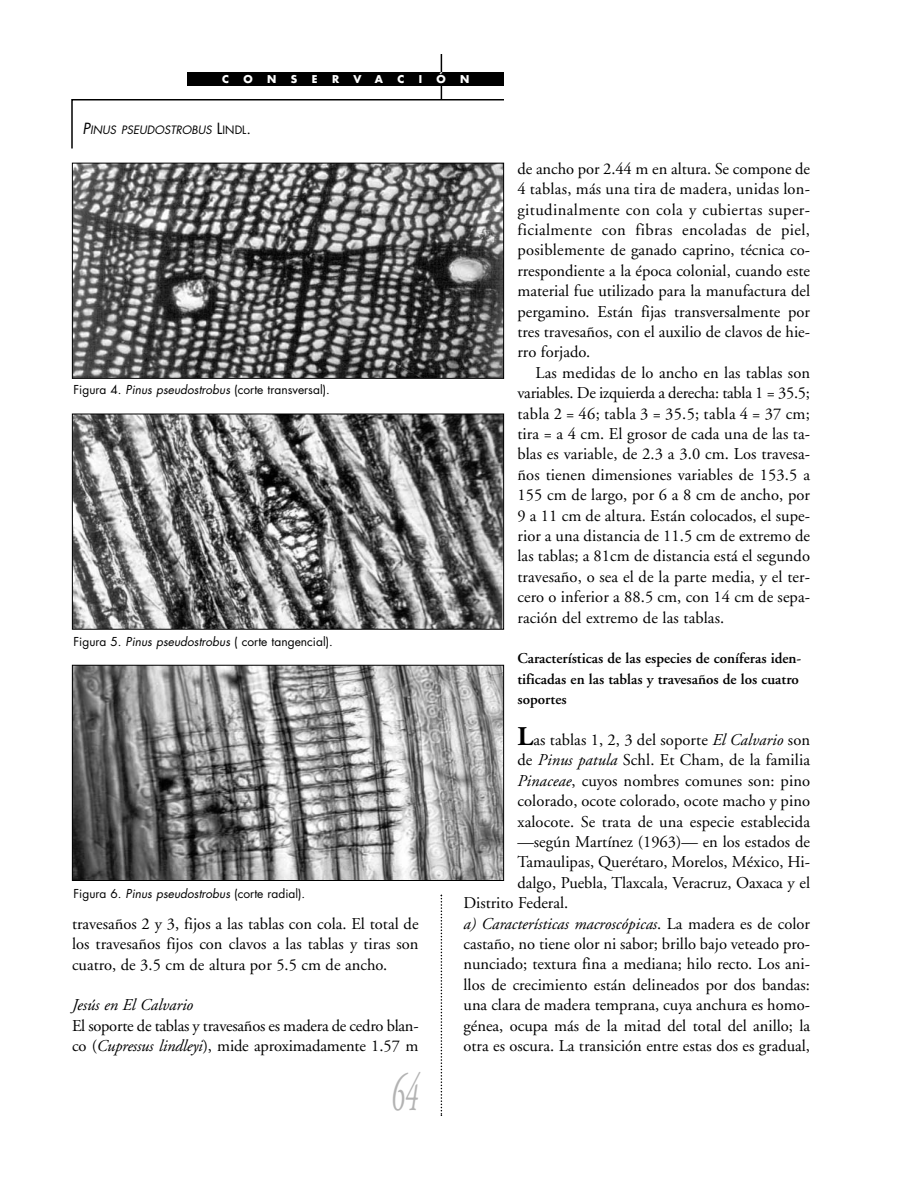
<style>
.page{position:relative;width:918px;height:1188px;background:#fff}
.page>*{position:absolute;margin:0;border:0;box-sizing:border-box;transform-origin:0 0}
.t1{font:italic 54px "Adobe Garamond";color:#b3b3b3;scale:.5 1}
.t2{font:16.5px/20.4px "Adobe Garamond";color:#000;text-align:justify}
.t3{font:italic 16.5px "Adobe Garamond";color:#000}
.t4{font:600 15px/20.4px "Adobe Garamond";color:#000}
.t5{font:12px "Futura";color:#000}
.t6{font:italic 11.25px "Futura";color:#000}
.t7{font:700 10.5px "Futura";color:#fff}
.s1{font-size:15px}
.s2{font-style:normal;font-size:15px}
.s3{font-style:normal}
.s4{font-style:italic}
.s5{font-weight:700;font-size:27px}
</style>
<div class="page">
<hr style="left:441px;top:54px;width:1px;height:45px;background:#000">
<svg style="left:441px;top:895px;width:1px;height:221px"></svg>
<div style="left:188px;top:72px;width:316px;height:14px;background:#000"></div>
<img style="left:74px;top:165px;width:428px;height:212px">
<div style="left:72px;top:163px;width:432px;height:216px;border:1px solid #000"></div>
<img style="left:74px;top:416px;width:428px;height:212px">
<div style="left:72px;top:414px;width:432px;height:216px;border:1px solid #000"></div>
<img style="left:74px;top:667px;width:428px;height:212px">
<div style="left:72px;top:665px;width:432px;height:216px;border:1px solid #000"></div>
<hr style="left:72px;top:99px;width:432px;height:1px;background:#000">
<hr style="left:71px;top:99px;width:2px;height:49px;background:#000">
<p class="t7" style="left:222px;top:74px;width:8px">C</p>
<p class="t7" style="left:244px;top:74px;width:11px">O</p>
<p class="t7" style="left:267px;top:74px;width:11px">N</p>
<p class="t7" style="left:291px;top:74px;width:8px">S</p>
<p class="t7" style="left:312px;top:74px;width:7px">E</p>
<p class="t7" style="left:332px;top:74px;width:9px">R</p>
<p class="t7" style="left:353px;top:74px;width:9px">V</p>
<p class="t7" style="left:375px;top:74px;width:10px">A</p>
<p class="t7" style="left:397px;top:74px;width:8px">C</p>
<p class="t7" style="left:419px;top:74px;width:5px">I</p>
<p class="t7" style="left:437px;top:74px;width:11px">Ó</p>
<p class="t7" style="left:460px;top:74px;width:11px">N</p>
<p class="t6" style="left:82px;top:124px;width:170px"><span class="s1">P</span>INUS PSEUDOSTROBUS <span class="s2">L</span><span class="s3">INDL</span><span class="s2">.</span></p>
<p class="t5" style="left:74px;top:384px;width:258px">Figura 4. <span class="s4">Pinus pseudostrobus</span> (corte transversal).</p>
<p class="t5" style="left:74px;top:636px;width:261px">Figura 5. <span class="s4">Pinus pseudostrobus</span> ( corte tangencial).</p>
<p class="t5" style="left:74px;top:888px;width:233px">Figura 6. <span class="s4">Pinus pseudostrobus</span> (corte radial).</p>
<p class="t2" style="left:72px;top:915px;width:348px">travesaños 2 y 3, fijos a las tablas con cola. El total de los travesaños fijos con clavos a las tablas y tiras son cuatro, de 3.5 cm de altura por 5.5 cm de ancho.</p>
<p class="t3" style="left:72px;top:999px;width:123px">Jesús en El Calvario</p>
<p class="t2" style="left:72px;top:1017px;width:348px">El soporte de tablas y travesaños es madera de cedro blan&shy;co (<span class="s4">Cupressus lindleyi</span>), mide aproximadamente 1.57 m</p>
<h1 class="t1" style="left:391px;top:1071px;width:56px">64</h1>
<p class="t2" style="left:518px;top:160px;width:294px">de ancho por 2.44 m en altura. Se compone de 4 tablas, más una tira de madera, unidas lon&shy;gitudinalmente con cola y cubiertas super&shy;ficialmente con fibras encoladas de piel, posiblemente de ganado caprino, técnica co&shy;rrespondiente a la época colonial, cuando este material fue utilizado para la manufactura del pergamino. Están fijas transversalmente por tres travesaños, con el auxilio de clavos de hie&shy;rro forjado.</p>
<p class="t2" style="left:518px;top:364px;width:294px;text-indent:18px">Las medidas de lo ancho en las tablas son variables. De izquierda a derecha: tabla 1 = 35.5; tabla 2 = 46; tabla 3 = 35.5; tabla 4 = 37 cm; tira = a 4 cm. El grosor de cada una de las ta&shy;blas es variable, de 2.3 a 3.0 cm. Los travesa&shy;ños tienen dimensiones variables de 153.5 a 155 cm de largo, por 6 a 8 cm de ancho, por 9 a 11 cm de altura. Están colocados, el supe&shy;rior a una distancia de 11.5 cm de extremo de las tablas; a 81cm de distancia está el segundo travesaño, o sea el de la parte media, y el ter&shy;cero o inferior a 88.5 cm, con 14 cm de sepa&shy;ración del extremo de las tablas.</p>
<p class="t4" style="left:518px;top:650px;width:285px">Características de las especies de coníferas iden&shy;tificadas en las tablas y travesaños de los cuatro soportes</p>
<p class="t2" style="left:518px;top:731px;width:294px"><span class="s5">L</span>as tablas 1, 2, 3 del soporte <span class="s4">El Calvario</span> son</p>
<p class="t2" style="left:517px;top:752px;width:294px">de <span class="s4">Pinus patula</span> Schl. Et Cham, de la familia</p>
<p class="t2" style="left:517px;top:772px;width:294px"><span class="s4">Pinaceae</span>, cuyos nombres comunes son: pino</p>
<p class="t2" style="left:517px;top:792px;width:294px">colorado, ocote colorado, ocote macho y pino</p>
<p class="t2" style="left:517px;top:813px;width:294px">xalocote. Se trata de una especie establecida</p>
<p class="t2" style="left:517px;top:833px;width:294px">—según Martínez (1963)— en los estados de</p>
<p class="t2" style="left:517px;top:854px;width:294px">Tamaulipas, Querétaro, Morelos, México, Hi-</p>
<p class="t2" style="left:517px;top:874px;width:294px">dalgo, Puebla, Tlaxcala, Veracruz, Oaxaca y el</p>
<p class="t2" style="left:464px;top:894px;width:106px">Distrito Federal.</p>
<p class="t3" style="left:464px;top:917px;width:348px">a) Características macroscópicas<span class="s3">. La madera es de color</span></p>
<p class="t2" style="left:464px;top:935px;width:348px">castaño, no tiene olor ni sabor; brillo bajo veteado pro-</p>
<p class="t2" style="left:464px;top:956px;width:348px">nunciado; textura fina a mediana; hilo recto. Los ani-</p>
<p class="t2" style="left:464px;top:976px;width:348px">llos de crecimiento están delineados por dos bandas:</p>
<p class="t2" style="left:464px;top:996px;width:348px">una clara de madera temprana, cuya anchura es homo-</p>
<p class="t2" style="left:464px;top:1017px;width:348px">génea, ocupa más de la mitad del total del anillo; la</p>
<p class="t2" style="left:464px;top:1037px;width:348px">otra es oscura. La transición entre estas dos es gradual,</p>
</div>
